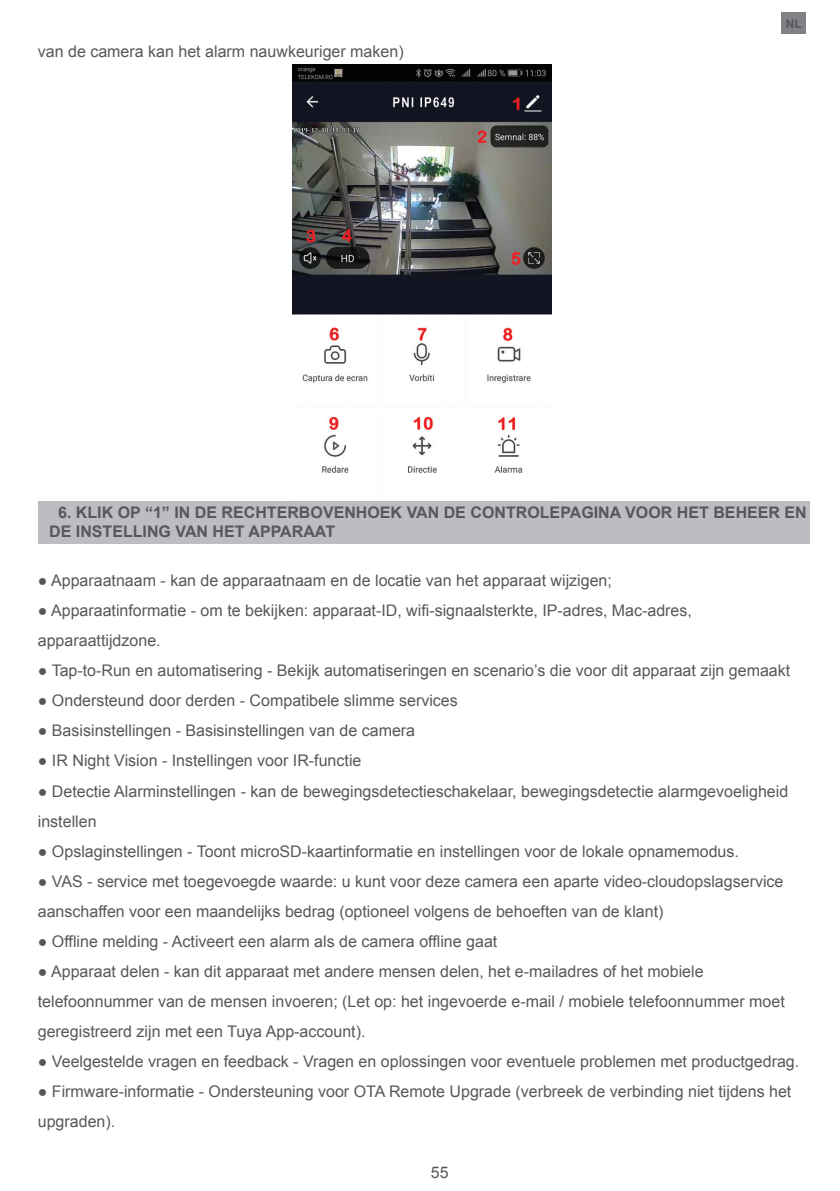
<style>
.page{position:relative;width:840px;height:1191px;background:#fff}
.page>*{position:absolute;margin:0;border:0;box-sizing:border-box;transform-origin:0 0}
.t1{font:16px/30px "Arial";color:#57585a}
.UPPERCASE_TITLE{font:700 16px/19.2px "Arial";color:#57585a}
.t2{font:700 12px "Arial";color:#57585a}
</style>
<div class="page">
<div style="left:781px;top:12px;width:24px;height:22px;background:#808285"></div>
<div style="left:38px;top:500px;width:771px;height:43px;background:#bcbdc0"></div>
<img style="left:292px;top:65px;width:259px;height:408px">
<p class="t1" style="left:38px;top:37px;width:367px">van de camera kan het alarm nauwkeuriger maken)</p>
<p class="t2" style="left:785px;top:15px;width:17px">NL</p>
<p class="UPPERCASE_TITLE" style="left:49px;top:503px;width:758px;text-indent:9px">6. KLIK OP “1” IN DE RECHTERBOVENHOEK VAN DE CONTROLEPAGINA VOOR HET BEHEER EN<br>DE INSTELLING VAN HET APPARAAT</p>
<p class="t1" style="left:38px;top:566px;width:575px">● Apparaatnaam - kan de apparaatnaam en de locatie van het apparaat wijzigen;</p>
<p class="t1" style="left:38px;top:596px;width:655px">● Apparaatinformatie - om te bekijken: apparaat-ID, wifi-signaalsterkte, IP-adres, Mac-adres, apparaattijdzone.</p>
<p class="t1" style="left:38px;top:656px;width:753px">● Tap-to-Run en automatisering - Bekijk automatiseringen en scenario’s die voor dit apparaat zijn gemaakt</p>
<p class="t1" style="left:38px;top:686px;width:421px">● Ondersteund door derden - Compatibele slimme services</p>
<p class="t1" style="left:38px;top:716px;width:378px">● Basisinstellingen - Basisinstellingen van de camera</p>
<p class="t1" style="left:38px;top:746px;width:325px">● IR Night Vision - Instellingen voor IR-functie</p>
<p class="t1" style="left:38px;top:776px;width:751px">● Detectie Alarminstellingen - kan de bewegingsdetectieschakelaar, bewegingsdetectie alarmgevoeligheid instellen</p>
<p class="t1" style="left:38px;top:836px;width:702px">● Opslaginstellingen - Toont microSD-kaartinformatie en instellingen voor de lokale opnamemodus.</p>
<p class="t1" style="left:38px;top:866px;width:746px">● VAS - service met toegevoegde waarde: u kunt voor deze camera een aparte video-cloudopslagservice aanschaffen voor een maandelijks bedrag (optioneel volgens de behoeften van de klant)</p>
<p class="t1" style="left:38px;top:926px;width:461px">● Offline melding - Activeert een alarm als de camera offline gaat</p>
<p class="t1" style="left:38px;top:956px;width:748px">● Apparaat delen - kan dit apparaat met andere mensen delen, het e-mailadres of het mobiele telefoonnummer van de mensen invoeren; (Let op: het ingevoerde e-mail / mobiele telefoonnummer moet geregistreerd zijn met een Tuya App-account).</p>
<p class="t1" style="left:38px;top:1046px;width:762px">● Veelgestelde vragen en feedback - Vragen en oplossingen voor eventuele problemen met productgedrag.</p>
<p class="t1" style="left:38px;top:1076px;width:754px">● Firmware-informatie - Ondersteuning voor OTA Remote Upgrade (verbreek de verbinding niet tijdens het upgraden).</p>
<p class="t1" style="left:430px;top:1157px;width:19px">55</p>
</div>
